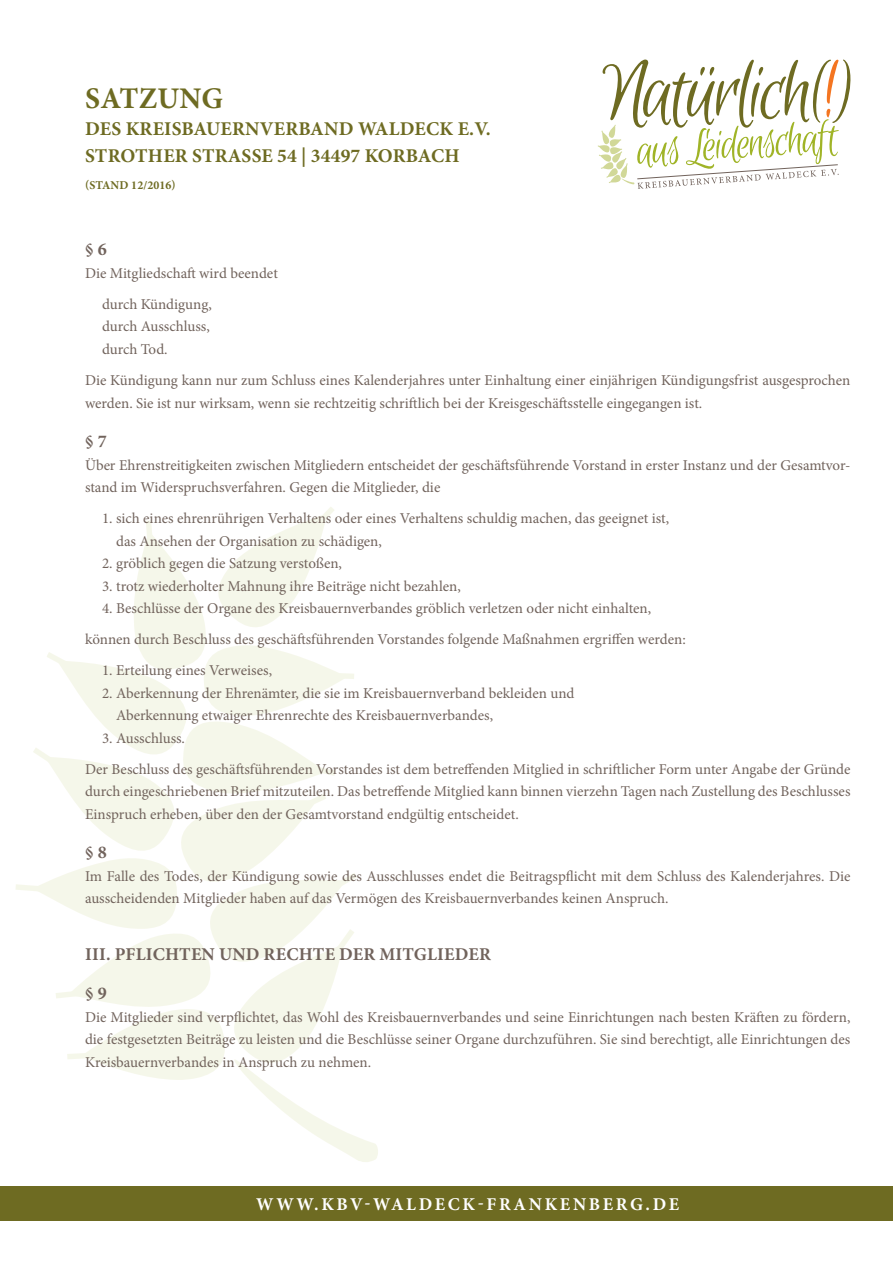
<style>
.page{position:relative;width:893px;height:1263px;background:#fff}
.page>*{position:absolute;margin:0;border:0;box-sizing:border-box;transform-origin:0 0}
.t1{font:700 30px "Minion Pro";letter-spacing:.01em;color:#6e6b22}
.t2{font:700 19.5px/27px "Minion Pro";letter-spacing:.01em;color:#6e6b22}
.t3{font:700 18px/39.5px "Minion Pro";letter-spacing:.01em;color:#71635c}
.t4{font:700 18px "Minion Pro";letter-spacing:.15em;color:#fff}
.t5{font:15px/22.5px "Minion Pro";color:#71635c}
.t6{font:700 12px "Minion Pro";letter-spacing:.01em;color:#6e6b22}
</style>
<div class="page">
<div style="left:0;top:1186px;width:893px;height:34px;background:#6e6b22"></div>
<svg style="left:16px;top:507px;width:362px;height:655px"></svg>
<svg style="left:598px;top:60px;width:252px;height:129px"></svg>
<h1 class="t1" style="left:85px;top:77px;width:139px">SATZUNG</h1>
<h2 class="t2" style="left:85px;top:115px;width:407px">DES KREISBAUERNVERBAND WALDECK E.V.<br>STROTHER STRASSE 54 | 34497 KORBACH</h2>
<p class="t6" style="left:85px;top:177px;width:92px">(STAND 12/2016)</p>
<p class="t3" style="left:85px;top:230px;width:23px">§ 6</p>
<p class="t5" style="left:102px;top:258px;width:177px;line-height:31px;text-indent:-17px">Die Mitgliedschaft wird beendet durch Kündigung,</p>
<p class="t5" style="left:102px;top:315px;width:109px">durch Ausschluss, durch Tod.</p>
<p class="t5" style="left:85px;top:369px;width:767px">Die Kündigung kann nur zum Schluss eines Kalenderjahres unter Einhaltung einer einjährigen Kündigungsfrist ausgesprochen werden. Sie ist nur wirksam, wenn sie rechtzeitig schriftlich bei der Kreisgeschäftsstelle eingegangen ist.</p>
<p class="t3" style="left:85px;top:421px;width:23px">§ 7</p>
<p class="t5" style="left:85px;top:453px;width:767px">Über Ehrenstreitigkeiten zwischen Mitgliedern entscheidet der geschäftsführende Vorstand in erster Instanz und der Gesamtvor&shy;stand im Widerspruchsverfahren. Gegen die Mitglieder, die</p>
<p class="t5" style="left:116px;top:507px;width:555px;text-indent:-14px">1. sich eines ehrenrührigen Verhaltens oder eines Verhaltens schuldig machen, das geeignet ist, das Ansehen der Organisation zu schädigen,</p>
<p class="t5" style="left:102px;top:552px;width:241px">2. gröblich gegen die Satzung verstoßen,</p>
<p class="t5" style="left:102px;top:575px;width:360px">3. trotz wiederholter Mahnung ihre Beiträge nicht bezahlen,</p>
<p class="t5" style="left:85px;top:593px;width:602px;line-height:31px;text-indent:17px">4. Beschlüsse der Organe des Kreisbauernverbandes gröblich verletzen oder nicht einhalten, können durch Beschluss des geschäftsführenden Vorstandes folgende Maßnahmen ergriffen werden:</p>
<p class="t5" style="left:102px;top:659px;width:172px">1. Erteilung eines Verweises,</p>
<p class="t5" style="left:116px;top:682px;width:460px;text-indent:-14px">2. Aberkennung der Ehrenämter, die sie im Kreisbauernverband bekleiden und<br>Aberkennung etwaiger Ehrenrechte des Kreisbauernverbandes,</p>
<p class="t5" style="left:85px;top:722px;width:767px;line-height:31px;text-indent:17px">3. Ausschluss.<br>Der Beschluss des geschäftsführenden Vorstandes ist dem betreffenden Mitglied in schriftlicher Form unter Angabe der Gründe</p>
<p class="t5" style="left:85px;top:780px;width:767px">durch eingeschriebenen Brief mitzuteilen. Das betreffende Mitglied kann binnen vierzehn Tagen nach Zustellung des Beschlusses<br>Einspruch erheben, über den der Gesamtvorstand endgültig entscheidet.</p>
<p class="t3" style="left:85px;top:832px;width:23px">§ 8</p>
<p class="t5" style="left:85px;top:865px;width:767px">Im Falle des Todes, der Kündigung sowie des Ausschlusses endet die Beitragspflicht mit dem Schluss des Kalenderjahres. Die ausscheidenden Mitglieder haben auf das Vermögen des Kreisbauernverbandes keinen Anspruch.</p>
<p class="t3" style="left:85px;top:934px;width:407px">III . PFLICHTEN UND RECHTE DER MITGLIEDER § 9</p>
<p class="t5" style="left:85px;top:1006px;width:767px;text-align:justify">Die Mitglieder sind verpflichtet, das Wohl des Kreisbauernverbandes und seine Einrichtungen nach besten Kräften zu fördern, die festgesetzten Beiträge zu leisten und die Beschlüsse seiner Organe durchzuführen. Sie sind berechtigt, alle Einrichtungen des Kreisbauernverbandes in Anspruch zu nehmen.</p>
<p class="t4" style="left:256px;top:1191px;width:21px">WWW</p>
<p class="t4" style="left:314px;top:1191px;width:367px">.KBV-WALDECK-FRANKENBERG.DE</p>
</div>
